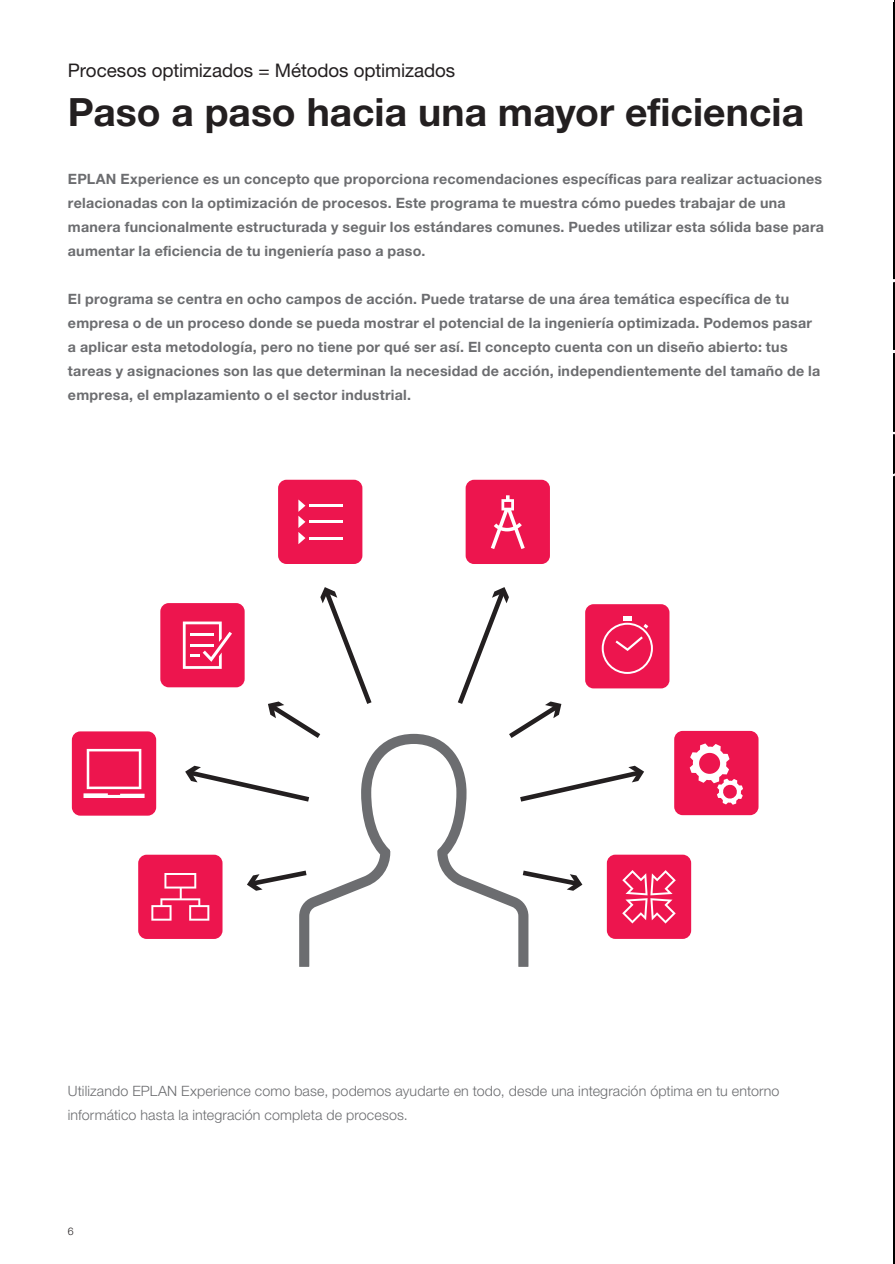
<style>
.page{position:relative;width:895px;height:1264px;background:#fff}
.page>*{position:absolute;margin:0;border:0;box-sizing:border-box;transform-origin:0 0}
.t1{font:700 39px "Helvetica Neue LT Pro";color:#231f20}
.t2{font:18.75px "Helvetica Neue LT Pro";letter-spacing:-.005em;color:#231f20}
.t3{font:700 14.25px/24px "Helvetica Neue LT Pro";letter-spacing:.015em;color:#6c6d70}
.t4{font:300 14.25px/24px "Helvetica Neue LT Pro";letter-spacing:.01em;color:#6c6d70}
.t5{font:300 10.5px "Helvetica Neue LT Pro";color:#231f20}
</style>
<div class="page">
<svg style="left:537px;top:873px;width:45px;height:18px"></svg>
<svg style="left:457px;top:587px;width:105px;height:137px"></svg>
<svg style="left:537px;top:766px;width:107px;height:32px"></svg>
<svg style="left:247px;top:874px;width:42px;height:17px"></svg>
<svg style="left:268px;top:587px;width:104px;height:137px"></svg>
<svg style="left:185px;top:766px;width:104px;height:32px"></svg>
<div style="left:72px;top:731px;width:84px;height:84px;background:#ed154e;border-radius:8px"></div>
<svg style="left:83px;top:749px;width:61px;height:49px"></svg>
<div style="left:160px;top:603px;width:84px;height:84px;background:#ed154e;border-radius:8px"></div>
<svg style="left:183px;top:621px;width:49px;height:48px"></svg>
<div style="left:278px;top:480px;width:84px;height:84px;background:#ed154e;border-radius:8px"></div>
<svg style="left:298px;top:499px;width:7px;height:45px"></svg>
<hr style="left:309px;top:504px;width:33px;height:3px;background:#fff">
<hr style="left:309px;top:520px;width:33px;height:3px;background:#fff">
<hr style="left:309px;top:537px;width:33px;height:2px;background:#fff">
<div style="left:465px;top:480px;width:84px;height:84px;background:#ed154e;border-radius:8px"></div>
<svg style="left:491px;top:495px;width:33px;height:54px"></svg>
<div style="left:585px;top:604px;width:84px;height:84px;background:#ed154e;border-radius:8px"></div>
<div style="left:623px;top:616px;width:8px;height:5px;background:#fff"></div>
<svg style="left:601px;top:623px;width:51px;height:51px"></svg>
<div style="left:673px;top:731px;width:85px;height:84px;background:#ed154e;border-radius:8px"></div>
<svg style="left:689px;top:743px;width:53px;height:62px"></svg>
<div style="left:138px;top:855px;width:84px;height:84px;background:#ed154e;border-radius:8px"></div>
<svg style="left:151px;top:873px;width:58px;height:47px"></svg>
<div style="left:606px;top:854px;width:84px;height:85px;background:#ed154e;border-radius:8px"></div>
<svg style="left:622px;top:870px;width:53px;height:53px"></svg>
<svg style="left:289px;top:724px;width:248px;height:243px"></svg>
<hr style="left:893px;top:0;width:1px;height:1264px;background:#000">
<img style="left:893px;top:279px;width:1px;height:198px">
<h2 class="t2" style="left:68px;top:59px;width:389px">Procesos optimizados = Métodos optimizados</h2>
<h1 class="t1" style="left:68px;top:88px;width:737px">Paso a paso hacia una mayor eficiencia</h1>
<p class="t3" style="left:68px;top:166px;width:757px">EPLAN Experience es un concepto que proporciona recomendaciones específicas para realizar actuaciones relacionadas con la optimización de procesos. Este programa te muestra cómo puedes trabajar de una manera funcionalmente estructurada y seguir los estándares comunes. Puedes utilizar esta sólida base para aumentar la eficiencia de tu ingeniería paso a paso.</p>
<p class="t3" style="left:68px;top:286px;width:753px">El programa se centra en ocho campos de acción. Puede tratarse de una área temática específica de tu empresa o de un proceso donde se pueda mostrar el potencial de la ingeniería optimizada. Podemos pasar a aplicar esta metodología, pero no tiene por qué ser así. El concepto cuenta con un diseño abierto: tus tareas y asignaciones son las que determinan la necesidad de acción, independientemente del tamaño de la empresa, el emplazamiento o el sector industrial.</p>
<p class="t4" style="left:68px;top:1078px;width:712px">Utilizando EPLAN Experience como base, podemos ayudarte en todo, desde una integración óptima en tu entorno informático hasta la integración completa de procesos.</p>
<p class="t5" style="left:68px;top:1224px;width:7px">6</p>
</div>
